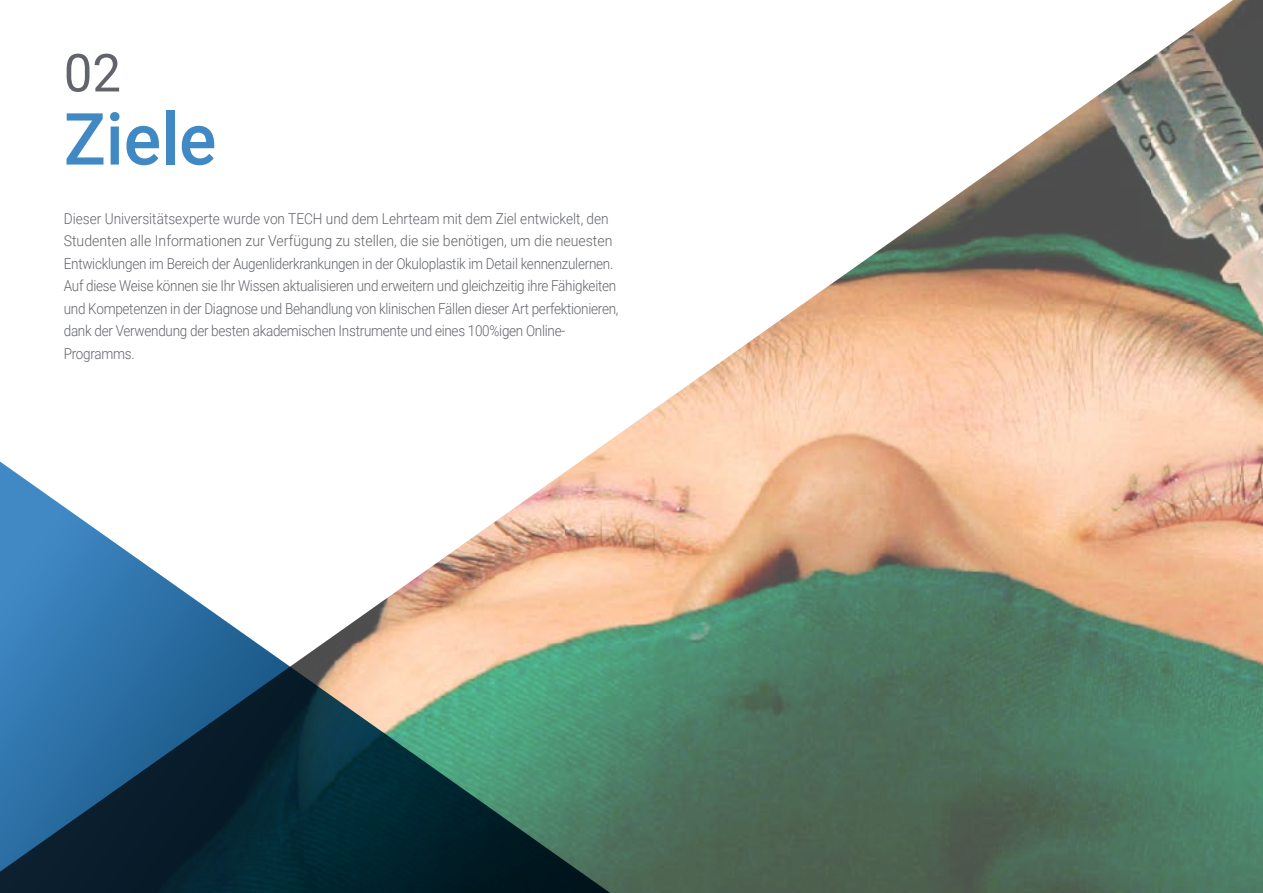
<style>
.page{position:relative;width:1263px;height:893px;background:#fff}
.page>*{position:absolute;margin:0;border:0;box-sizing:border-box;transform-origin:0 0}
.t1{font:500 72px "Roboto";color:#4089c5}
.t2{font:52.5px "Roboto";color:#61646a}
.t3{font:300 15px/22.5px "Roboto";letter-spacing:-.02em;color:#61646a;scale:.91 1}
</style>
<div class="page">
<img style="left:602px;top:0;width:661px;height:893px">
<svg style="left:0;top:446px;width:640px;height:447px"></svg>
<h2 class="t2" style="left:64px;top:36px;width:59px">02</h2>
<h1 class="t1" style="left:64px;top:89px;width:154px">Ziele</h1>
<p class="t3" style="left:64px;top:207px;width:611px">Dieser Universitätsexperte wurde von TECH und dem Lehrteam mit dem Ziel entwickelt, den Studenten alle Informationen zur Verfügung zu stellen, die sie benötigen, um die neuesten Entwicklungen im Bereich der Augenliderkrankungen in der Okuloplastik im Detail kennenzulernen.<br>Auf diese Weise können sie Ihr Wissen aktualisieren und erweitern und gleichzeitig ihre Fähigkeiten und Kompetenzen in der Diagnose und Behandlung von klinischen Fällen dieser Art perfektionieren, dank der Verwendung der besten akademischen Instrumente und eines 100%igen Online-Programms.</p>
</div>
